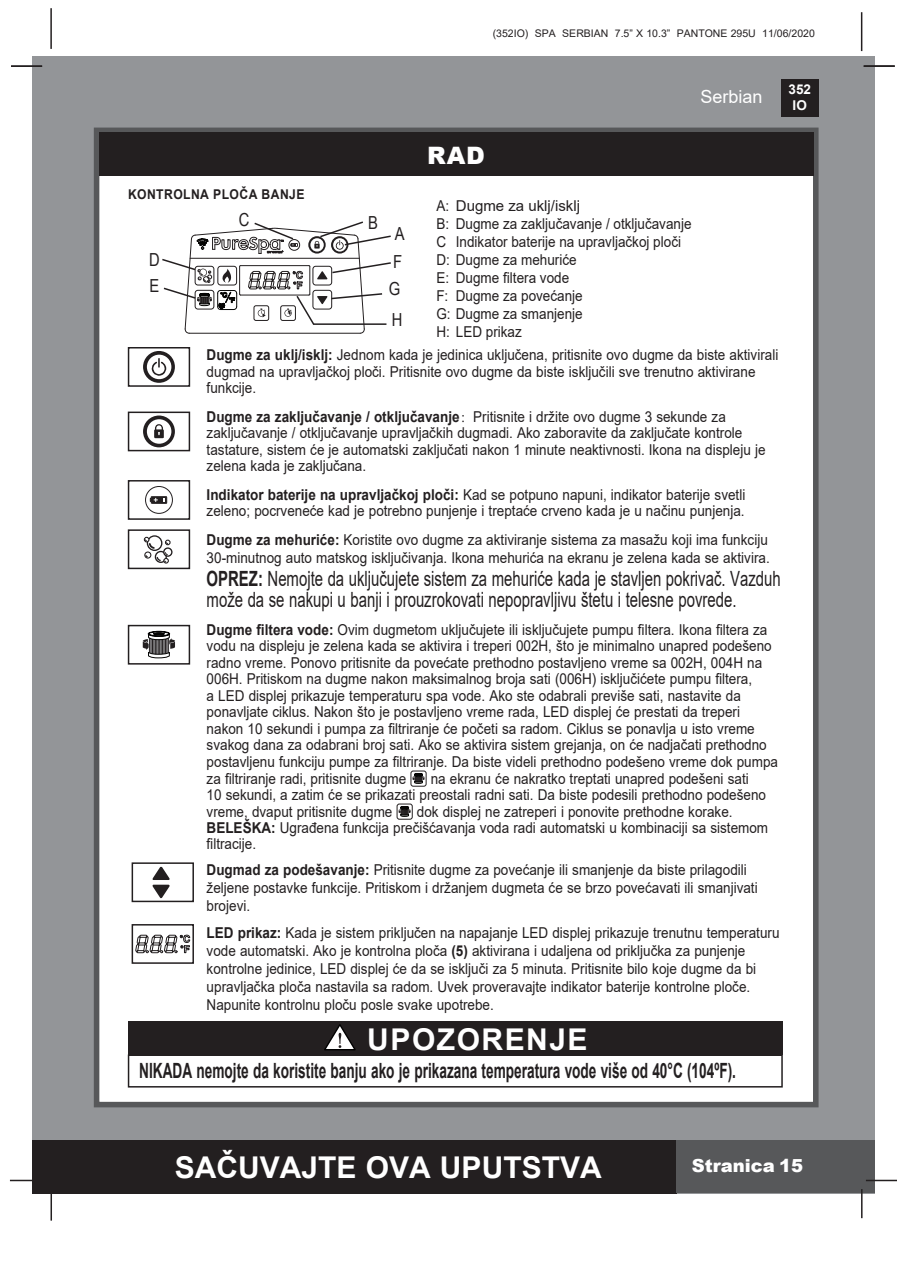
<style>
.page{position:relative;width:897px;height:1264px;background:#fff}
.page>*{position:absolute;margin:0;border:0;box-sizing:border-box;transform-origin:0 0}
.t1{font:700 30px "Arial";color:#fff}
.t2{font:700 30px "Arial";letter-spacing:.05em;color:#fff}
.t3{font:900 24px "Arial";color:#fff}
.t4{font:21px/21px "Arial";color:#231f20;scale:.71 1}
.t5{font:700 21px "Arial";color:#231f20;scale:.65 1}
.t6{font:900 18px "Arial";color:#fff}
.t7{font:18px "Arial Narrow";color:#231f20}
.t8{font:18px "Arial";color:#fff}
.t9{font:15px/16.5px "Arial";color:#231f20;scale:.9 1}
.t10{font:700 13.5px "Arial";letter-spacing:.035em;color:#231f20;scale:.9 1}
.t11{font:700 13.5px/16.2px "Arial";color:#fff;text-align:center}
.t12{font:10.5px "Arial";color:#231f20}
.s1{font-weight:700}
.s2{font-family:"Adobe Song Std";font-weight:300}
</style>
<div class="page">
<div style="left:33px;top:56px;width:842px;height:1137px;background:#939598"></div>
<div style="left:780px;top:79px;width:38px;height:38px;background:#231f20"></div>
<hr style="left:50px;top:8px;width:2px;height:41px;background:#231f20">
<hr style="left:860px;top:12px;width:2px;height:39px;background:#231f20">
<div style="left:33px;top:1140px;width:644px;height:53px;background:#231f20"></div>
<div style="left:676px;top:1140px;width:199px;height:53px;background:#57585a"></div>
<hr style="left:865px;top:1179px;width:31px;height:2px;background:#231f20">
<hr style="left:860px;top:1189px;width:2px;height:29px;background:#231f20">
<hr style="left:50px;top:1190px;width:2px;height:30px;background:#231f20">
<hr style="left:10px;top:1179px;width:31px;height:2px;background:#231f20">
<div style="left:94px;top:128px;width:724px;height:979px;background:#fff;border:6px solid #57585a"></div>
<div style="left:99px;top:132px;width:714px;height:44px;background:#231f20"></div>
<hr style="left:863px;top:65px;width:31px;height:2px;background:#231f20">
<hr style="left:11px;top:65px;width:31px;height:2px;background:#231f20">
<div style="left:411px;top:771px;width:15px;height:15px;border:1px solid #231f20;border-radius:2px"></div>
<svg style="left:412px;top:773px;width:12px;height:10px"></svg>
<div style="left:397px;top:804px;width:15px;height:15px;border:1px solid #231f20;border-radius:2px"></div>
<svg style="left:398px;top:806px;width:13px;height:10px"></svg>
<svg style="left:143px;top:351px;width:32px;height:32px"></svg>
<div style="left:128px;top:347px;width:62px;height:40px;border:2px solid #231f20"></div>
<svg style="left:143px;top:415px;width:32px;height:32px"></svg>
<div style="left:128px;top:411px;width:62px;height:40px;border:2px solid #231f20"></div>
<div style="left:145px;top:486px;width:28px;height:28px;border:1px solid #231f20;border-radius:50%"></div>
<svg style="left:149px;top:496px;width:18px;height:8px"></svg>
<div style="left:128px;top:480px;width:62px;height:40px;border:2px solid #231f20"></div>
<svg style="left:142px;top:630px;width:33px;height:28px"></svg>
<div style="left:128px;top:625px;width:62px;height:39px;border:2px solid #231f20"></div>
<div style="left:163px;top:547px;width:9px;height:10px;border:1px solid #231f20;border-radius:50%"></div>
<svg style="left:144px;top:535px;width:26px;height:28px"></svg>
<div style="left:128px;top:529px;width:62px;height:40px;border:2px solid #231f20"></div>
<div style="left:128px;top:1021px;width:654px;height:34px;background:#231f20"></div>
<div style="left:128px;top:1054px;width:654px;height:33px;border:2px solid #231f20"></div>
<svg style="left:324px;top:1024px;width:32px;height:26px"></svg>
<svg style="left:162px;top:221px;width:229px;height:113px"></svg>
<hr style="left:313px;top:323px;width:73px;height:2px;background:#231f20">
<svg style="left:135px;top:934px;width:55px;height:20px"></svg>
<div style="left:132px;top:924px;width:62px;height:40px;border:2px solid #231f20"></div>
<div style="left:132px;top:862px;width:62px;height:40px;border:2px solid #231f20"></div>
<svg style="left:152px;top:866px;width:18px;height:32px"></svg>
<p class="t12" style="left:492px;top:26px;width:323px">(352IO) SPA SERBIAN 7.5” X 10.3” PANTONE 295U 11/06/2020</p>
<p class="t8" style="left:700px;top:84px;width:64px">Serbian</p>
<p class="t11" style="left:788px;top:81px;width:24px">352<br>IO</p>
<p class="t10" style="left:128px;top:185px;width:198px">KONTROLNA PLOČA BANJE</p>
<p class="t7" style="left:149px;top:246px;width:12px">D</p>
<p class="t7" style="left:150px;top:272px;width:11px">E</p>
<p class="t7" style="left:239px;top:206px;width:12px">C</p>
<p class="t7" style="left:368px;top:209px;width:11px">B</p>
<p class="t7" style="left:394px;top:221px;width:11px">A</p>
<p class="t7" style="left:393px;top:248px;width:11px">F</p>
<p class="t7" style="left:389px;top:276px;width:13px">G</p>
<p class="t7" style="left:391px;top:306px;width:12px">H</p>
<p class="t3" style="left:427px;top:138px;width:59px">RAD</p>
<p class="t9" style="left:436px;top:197px;width:161px">A: Dugme za uklj/isklj</p>
<p class="t9" style="left:436px;top:215px;width:285px">B: Dugme za zaključavanje / otključavanje</p>
<p class="t9" style="left:436px;top:233px;width:273px">C Indikator baterije na upravljačkoj ploči</p>
<p class="t9" style="left:436px;top:251px;width:157px">D: Dugme za mehuriće</p>
<p class="t9" style="left:436px;top:269px;width:149px">E: Dugme filtera vode</p>
<p class="t9" style="left:436px;top:287px;width:164px">F: Dugme za povećanje</p>
<p class="t9" style="left:436px;top:305px;width:164px">G: Dugme za smanjenje</p>
<p class="t9" style="left:436px;top:323px;width:97px">H: LED prikaz</p>
<p class="t9" style="left:207px;top:347px;width:636px"><span class="s1">Dugme za uklj/isklj:</span> Jednom kada je jedinica uključena, pritisnite ovo dugme da biste aktivirali dugmad na upravljačkoj ploči. Pritisnite ovo dugme da biste isključili sve trenutno aktivirane funkcije.</p>
<p class="t9" style="left:207px;top:408px;width:622px"><span class="s1">Dugme za zaključavanje / otključavanje</span><span class="s2">：</span>Pritisnite i držite ovo dugme 3 sekunde za zaključavanje / otključavanje upravljačkih dugmadi. Ako zaboravite da zaključate kontrole tastature, sistem će je automatski zaključati nakon 1 minute neaktivnosti. Ikona na displeju je zelena kada je zaključana.</p>
<p class="t9" style="left:207px;top:486px;width:600px"><span class="s1">Indikator baterije na upravljačkoj ploči:</span> Kad se potpuno napuni, indikator baterije svetli zeleno; pocrveneće kad je potrebno punjenje i treptaće crveno kada je u načinu punjenja.</p>
<p class="t9" style="left:207px;top:530px;width:627px;line-height:18px"><span class="s1">Dugme za mehuriće:</span> Koristite ovo dugme za aktiviranje sistema za masažu koji ima funkciju<br>30-minutnog auto matskog isključivanja. Ikona mehurića na ekranu je zelena kada se aktivira.</p>
<p class="t4" style="left:207px;top:568px;width:810px"><span class="s1">OPREZ:</span> Nemojte da uključujete sistem za mehuriće kada je stavljen pokrivač. Vazduh može da se nakupi u banji i prouzrokovati nepopravljivu štetu i telesne povrede.</p>
<p class="t9" style="left:207px;top:621px;width:636px"><span class="s1">Dugme filtera vode:</span> Ovim dugmetom uključujete ili isključujete pumpu filtera. Ikona filtera za vodu na displeju je zelena kada se aktivira i treperi 002H, što je minimalno unapred podešeno radno vreme. Ponovo pritisnite da povećate prethodno postavljeno vreme sa 002H, 004H na 006H. Pritiskom na dugme nakon maksimalnog broja sati (006H) isključićete pumpu filtera,<br>a LED displej prikazuje temperaturu spa vode. Ako ste odabrali previše sati, nastavite da ponavljate ciklus. Nakon što je postavljeno vreme rada, LED displej će prestati da treperi nakon 10 sekundi i pumpa za filtriranje će početi sa radom. Ciklus se ponavlja u isto vreme svakog dana za odabrani broj sati. Ako se aktivira sistem grejanja, on će nadjačati prethodno postavljenu funkciju pumpe za filtriranje. Da biste videli prethodno podešeno vreme dok pumpa za filtriranje radi, pritisnite dugme</p>
<p class="t9" style="left:207px;top:770px;width:623px;text-indent:224px">na ekranu će nakratko treptati unapred podešeni sati<br>10 sekundi, a zatim će se prikazati preostali radni sati. Da biste podesili prethodno podešeno vreme, dvaput pritisnite dugme</p>
<p class="t9" style="left:417px;top:803px;width:352px">dok displej ne zatreperi i ponovite prethodne korake.</p>
<p class="t9" style="left:207px;top:819px;width:625px"><span class="s1">BELEŠKA:</span> Ugrađena funkcija prečišćavanja voda radi automatski u kombinaciji sa sistemom filtracije.</p>
<p class="t9" style="left:207px;top:860px;width:613px;line-height:18px"><span class="s1">Dugmad za podešavanje:</span> Pritisnite dugme za povećanje ili smanjenje da biste prilagodili željene postavke funkcije. Pritiskom i držanjem dugmeta će se brzo povećavati ili smanjivati brojevi.</p>
<p class="t9" style="left:207px;top:923px;width:638px;line-height:18px"><span class="s1">LED prikaz:</span> Kada je sistem priključen na napajanje LED displej prikazuje trenutnu temperaturu vode automatski. Ako je kontrolna ploča <span class="s1">(5)</span> aktivirana i udaljena od priključka za punjenje kontrolne jedinice, LED displej će da se isključi za 5 minuta. Pritisnite bilo koje dugme da bi upravljačka ploča nastavila sa radom. Uvek proveravajte indikator baterije kontrolne ploče.<br>Napunite kontrolnu ploču posle svake upotrebe.</p>
<p class="t2" style="left:367px;top:1018px;width:222px">UPOZORENJE</p>
<p class="t5" style="left:139px;top:1055px;width:919px">NIKADA nemojte da koristite banju ako je prikazana temperatura vode više od 40°C (104ºF).</p>
<h1 class="t1" style="left:175px;top:1146px;width:428px">SAČUVAJTE OVA UPUTSTVA</h1>
<p class="t6" style="left:691px;top:1152px;width:113px">Stranica 15</p>
</div>
